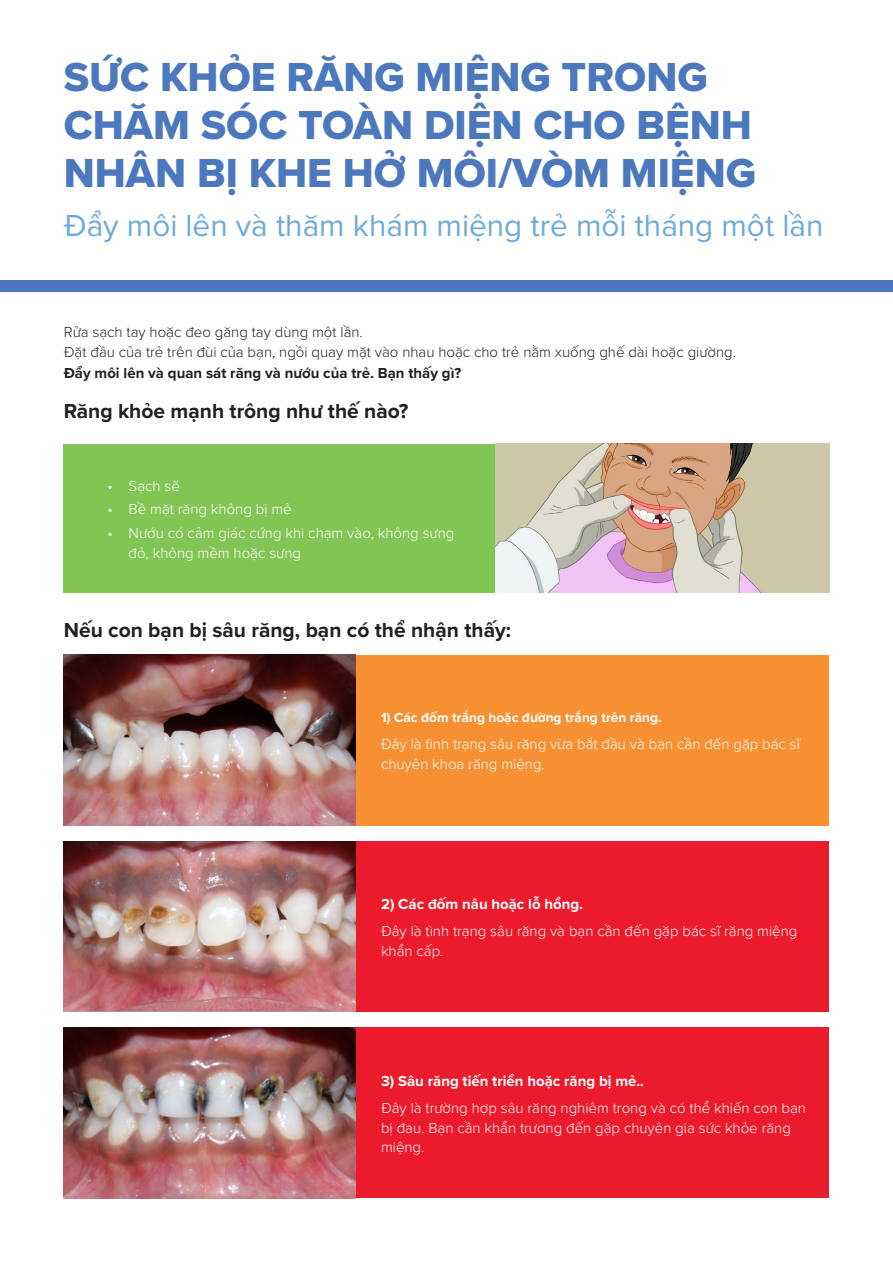
<style>
.page{position:relative;width:893px;height:1263px;background:#fff}
.page>*{position:absolute;margin:0;border:0;box-sizing:border-box;transform-origin:0 0}
.t1{font:42px/48px "Proxima Nova Extrabld";color:#4c78bd}
.t2{font:31.5px "Proxima Nova";color:#6daadc}
.Subhead_1{font:700 21px "Proxima Nova";color:#231f20}
.t3{font:300 15px/19.5px "Proxima Nova";color:#fff}
.t4{font:300 15px/19.5px "Proxima Nova";color:#231f20}
.t5{font:700 15px "Proxima Nova";color:#fff}
.t6{font:700 15px "Proxima Nova";color:#231f20}
.t7{font:700 13.65px "Proxima Nova";color:#fff}
.s1{font-size:13.65px}
</style>
<div class="page">
<div style="left:355px;top:655px;width:474px;height:170px;background:#f69032"></div>
<div style="left:64px;top:444px;width:432px;height:149px;background:#83c555"></div>
<div style="left:355px;top:841px;width:474px;height:171px;background:#eb1b2d"></div>
<div style="left:355px;top:1028px;width:474px;height:170px;background:#eb1b2d"></div>
<img style="left:64px;top:655px;width:291px;height:170px">
<img style="left:496px;top:444px;width:333px;height:149px">
<img style="left:64px;top:841px;width:291px;height:171px">
<img style="left:64px;top:1028px;width:291px;height:170px">
<div style="left:0;top:280px;width:893px;height:12px;background:#4c78bd"></div>
<p class="t1" style="left:64px;top:53px;width:694px">SỨC KHỎE RĂNG MIỆNG TRONG<br>CHĂM SÓC TOÀN DIỆN CHO BỆNH<br>NHÂN BỊ KHE HỞ MÔI/VÒM MIỆNG</p>
<p class="t2" style="left:64px;top:202px;width:761px">Đẩy môi lên và thăm khám miệng trẻ mỗi tháng một lần</p>
<p class="t4" style="left:64px;top:322px;width:674px">Rửa sạch tay hoặc đeo găng tay dùng một lần.<br>Đặt đầu của trẻ trên đùi của bạn, ngồi quay mặt vào nhau hoặc cho trẻ nằm xuống ghế dài hoặc giường.</p>
<p class="t6" style="left:64px;top:362px;width:399px">Đẩy môi lên và quan sát răng và nướu của trẻ. Bạn thấy gì?</p>
<p class="Subhead_1" style="left:64px;top:396px;width:346px">Răng khỏe mạnh trông như thế nào?</p>
<p class="t3" style="left:107px;top:475px;width:74px">• Sạch sẽ</p>
<p class="t3" style="left:107px;top:499px;width:186px">• Bề mặt răng không bị mẻ</p>
<p class="t3" style="left:129px;top:522px;width:327px;text-indent:-21px">• Nướu có cảm giác cứng khi chạm vào, không sưng đỏ, không mềm hoặc sưng</p>
<p class="Subhead_1" style="left:64px;top:615px;width:449px">Nếu con bạn bị sâu răng, bạn có thể nhận thấy:</p>
<p class="t7" style="left:381px;top:707px;width:282px">1) Các đốm trắng hoặc đường trắng trên răng.</p>
<p class="t3" style="left:381px;top:734px;width:420px">Đây là tình trạng sâu răng vừa bắt đầu và bạn cần đến gặp bác sĩ chuyên khoa răng miệng.</p>
<p class="t5" style="left:381px;top:893px;width:204px">2) Các đốm nâu hoặc lỗ hổng.</p>
<p class="t3" style="left:381px;top:921px;width:418px">Đây là tình trạng sâu răng và bạn cần đến gặp bác sĩ răng miệng khẩn cấp<span class="s1">.</span></p>
<p class="t5" style="left:381px;top:1069px;width:265px">3) Sâu răng tiến triển hoặc răng bị mẻ..</p>
<p class="t3" style="left:381px;top:1097px;width:426px">Đây là trường hợp sâu răng nghiêm trọng và có thể khiến con bạn bị đau. Bạn cần khẩn trương đến gặp chuyên gia sức khỏe răng miệng<span class="s1">.</span></p>
</div>
